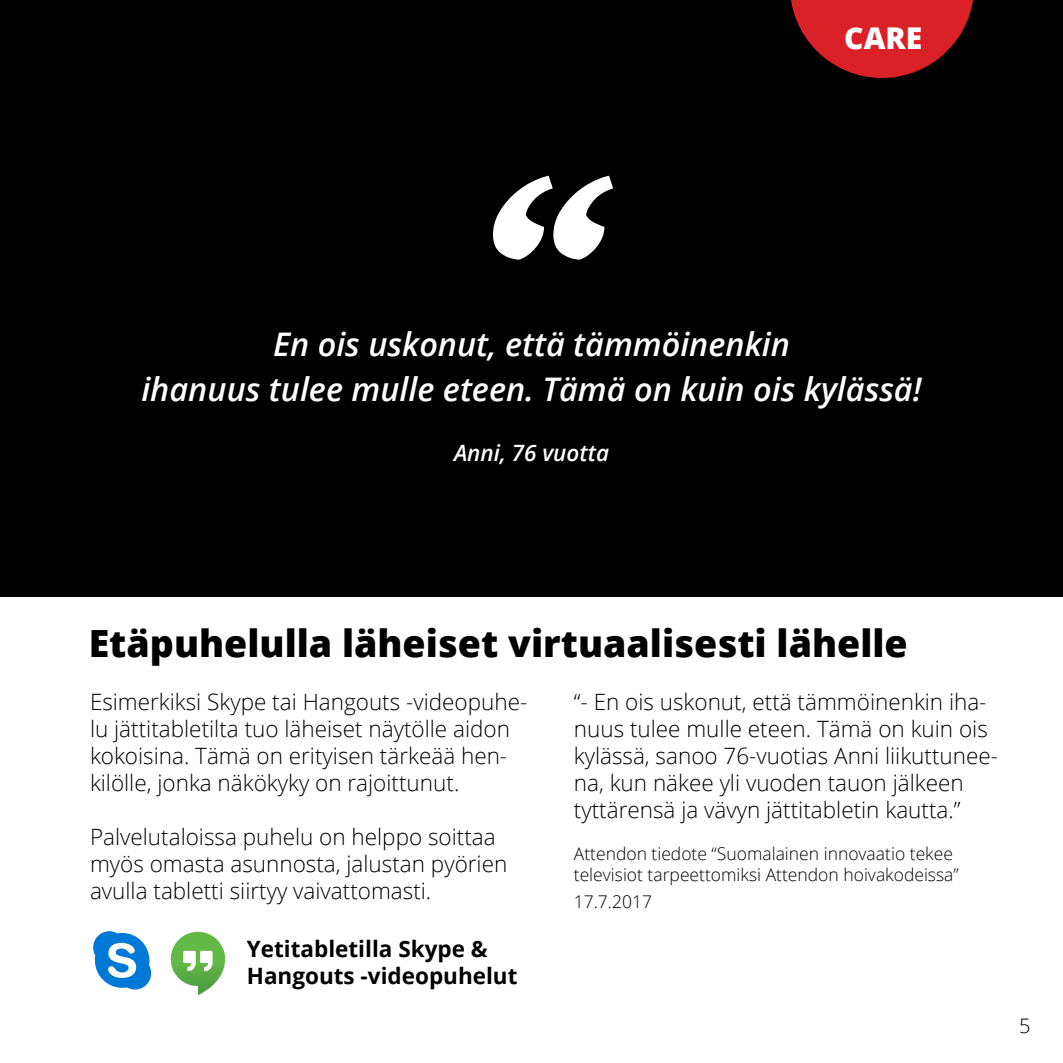
<style>
.page{position:relative;width:1063px;height:1063px;background:#fff}
.page>*{position:absolute;margin:0;border:0;box-sizing:border-box;transform-origin:0 0}
.t1{font:800 37.5px "Open Sans";color:#000}
.t2{font:italic 600 32.5px/45px "Open Sans";color:#fff;text-align:center}
.t3{font:800 30px "Open Sans";color:#fff}
.t4{font:300 22.5px/27px "Open Sans";color:#000}
.t5{font:700 22.5px/27px "Open Sans";color:#000}
.t6{font:italic 600 22.5px "Open Sans";color:#fff}
.t7{font:300 20px "Open Sans";color:#000}
.t8{font:300 17.5px/21px "Open Sans";color:#000}
</style>
<div class="page">
<div style="left:0;top:0;width:1063px;height:596px;background:#000"></div>
<svg style="left:93px;top:931px;width:58px;height:59px"></svg>
<svg style="left:171px;top:932px;width:54px;height:63px"></svg>
<svg style="left:493px;top:176px;width:120px;height:84px"></svg>
<svg style="left:791px;top:0;width:182px;height:78px"></svg>
<h3 class="t3" style="left:844px;top:15px;width:80px">CARE</h3>
<h2 class="t2" style="left:141px;top:321px;width:782px">En ois uskonut, että tämmöinenkin<br>ihanuus tulee mulle eteen. Tämä on kuin ois kylässä!</h2>
<p class="t6" style="left:454px;top:437px;width:157px">Anni, 76 vuotta</p>
<h1 class="t1" style="left:89px;top:615px;width:821px">Etäpuhelulla läheiset virtuaalisesti lähelle</h1>
<p class="t4" style="left:90px;top:688px;width:439px">Esimerkiksi Skype tai Hangouts -videopuhe&shy;lu jättitabletilta tuo läheiset näytölle aidon kokoisina. Tämä on erityisen tärkeää hen&shy;kilölle, jonka näkökyky on rajoittunut.</p>
<p class="t4" style="left:90px;top:823px;width:419px">Palvelutaloissa puhelu on helppo soittaa myös omasta asunnosta, jalustan pyörien avulla tabletti siirtyy vaivattomasti.</p>
<p class="t5" style="left:247px;top:934px;width:272px">Yetitabletilla Skype &amp;<br>Hangouts -videopuhelut</p>
<p class="t4" style="left:574px;top:688px;width:426px">“- En ois uskonut, että tämmöinenkin iha&shy;nuus tulee mulle eteen. Tämä on kuin ois kylässä, sanoo 76-vuotias Anni liikuttunee&shy;na, kun näkee yli vuoden tauon jälkeen tyttärensä ja vävyn jättitabletin kautta.”</p>
<p class="t8" style="left:574px;top:843px;width:386px">Attendon tiedote “Suomalainen innovaatio tekee televisiot tarpeettomiksi Attendon hoivakodeissa”</p>
<p class="t8" style="left:574px;top:891px;width:80px">17.7.2017</p>
<p class="t7" style="left:1019px;top:1012px;width:13px">5</p>
</div>
